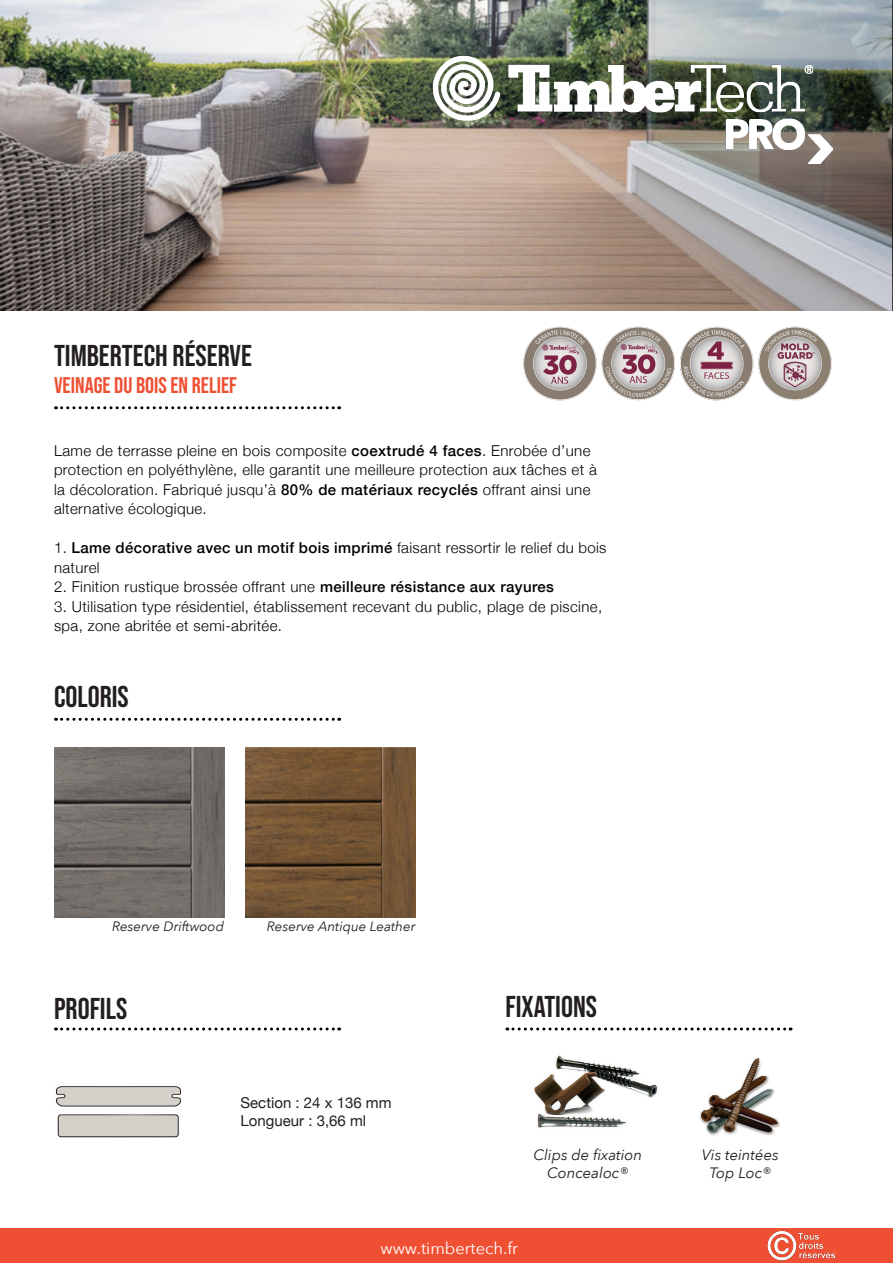
<style>
.page{position:relative;width:893px;height:1263px;background:#fff}
.page>*{position:absolute;margin:0;border:0;box-sizing:border-box;transform-origin:0 0}
.t1{font:30px "Bebas Neue";color:#231f20}
.t2{font:22.5px "Bebas Neue";color:#ef5033}
.t3{font:16.5px "Avenir Next";color:#fff}
.Texte{font:300 15px/19.5px "Helvetica Neue";letter-spacing:.025em;color:#000001}
.t4{font:italic 15px "Avenir Next";color:#231f20}
.t5{font:15px "Helvetica Neue";color:#231f20}
.t6{font:italic 13.5px "Avenir Next";color:#231f20}
.s1{font-weight:500}
</style>
<div class="page">
<hr style="left:892px;top:1228px;width:1px;height:35px;background:#ef5033">
<div style="left:0;top:1228px;width:892px;height:35px;background:#ef5033"></div>
<img style="left:54px;top:747px;width:170px;height:170px">
<img style="left:245px;top:747px;width:170px;height:170px">
<img style="left:0;top:0;width:893px;height:310px">
<img style="left:433px;top:56px;width:399px;height:107px">
<img style="left:767px;top:1230px;width:69px;height:31px">
<img style="left:523px;top:326px;width:309px;height:75px">
<svg style="left:56px;top:406px;width:284px;height:3px"></svg>
<svg style="left:56px;top:718px;width:284px;height:3px"></svg>
<img style="left:534px;top:1055px;width:124px;height:73px">
<img style="left:700px;top:1057px;width:80px;height:79px">
<svg style="left:56px;top:1027px;width:284px;height:3px"></svg>
<svg style="left:507px;top:1027px;width:284px;height:3px"></svg>
<img style="left:55px;top:1086px;width:126px;height:21px">
<img style="left:57px;top:1114px;width:122px;height:24px">
<p class="t1" style="left:54px;top:339px;width:199px">TIMBERTECH RÉSERVE</p>
<p class="t2" style="left:54px;top:373px;width:184px">VEINAGE DU BOIS EN RELIEF</p>
<p class="Texte" style="left:54px;top:440px;width:544px">Lame de terrasse pleine en bois composite <span class="s1">coextrudé 4 faces</span>. Enrobée d’une protection en polyéthylène, elle garantit une meilleure protection aux tâches et à la décoloration. Fabriqué jusqu’à <span class="s1">80% de matériaux recyclés</span> offrant ainsi une alternative écologique.</p>
<p class="Texte" style="left:54px;top:537px;width:554px">1. <span class="s1">Lame décorative avec un motif bois imprimé</span> faisant ressortir le relief du bois naturel</p>
<p class="Texte" style="left:54px;top:576px;width:501px">2. Finition rustique brossée offrant une <span class="s1">meilleure résistance aux rayures</span></p>
<p class="Texte" style="left:54px;top:596px;width:550px">3. Utilisation type résidentiel, établissement recevant du public, plage de piscine, spa, zone abritée et semi-abritée.</p>
<p class="t1" style="left:54px;top:680px;width:76px">COLORIS</p>
<p class="t6" style="left:112px;top:915px;width:114px">Reserve Driftwood</p>
<p class="t6" style="left:267px;top:915px;width:150px">Reserve Antique Leather</p>
<p class="t1" style="left:54px;top:992px;width:75px">PROFILS</p>
<p class="t1" style="left:505px;top:990px;width:93px">FIXATIONS</p>
<p class="t5" style="left:241px;top:1091px;width:152px">Section : 24 x 136 mm</p>
<p class="t5" style="left:241px;top:1109px;width:127px">Longueur : 3,66 ml</p>
<p class="t4" style="left:533px;top:1142px;width:110px">Clips de fixation</p>
<p class="t4" style="left:547px;top:1160px;width:83px">Concealoc®</p>
<p class="t3" style="left:380px;top:1234px;width:139px">www.timbertech.fr</p>
<p class="t4" style="left:702px;top:1142px;width:78px">Vis teintées</p>
<p class="t4" style="left:709px;top:1160px;width:63px">Top Loc®</p>
</div>
